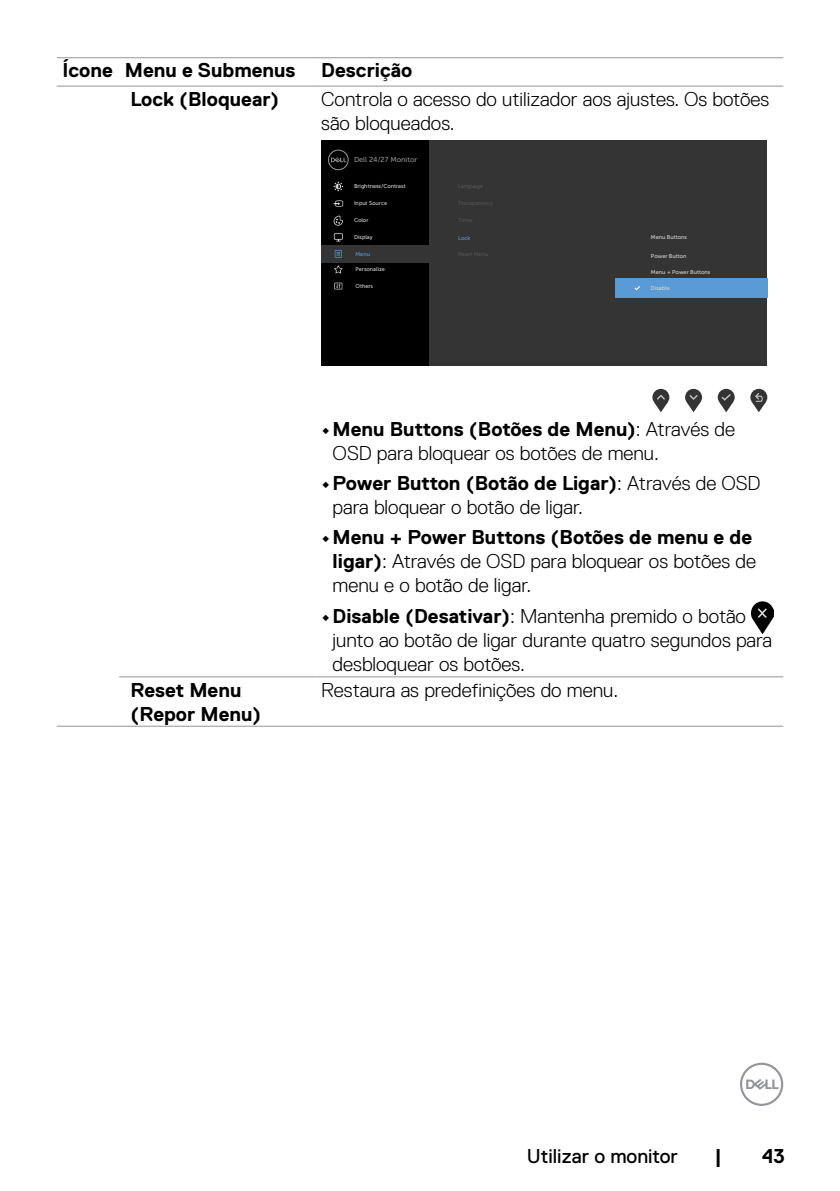
<style>
.page{position:relative;width:840px;height:1191px;background:#fff}
.page>*{position:absolute;margin:0;border:0;box-sizing:border-box;transform-origin:0 0}
.t1{font:300 20px/24px "Dell Replica";color:#000}
.t2{font:700 20px/24px "Dell Replica";color:#000}
.t3{font:20px "Dell Replica";color:#000}
.t4{font:7.2px "Museo Sans For Dell 500";color:#939393}
.t5{font:5.6px "Museo Sans For Dell 500";color:#d9d9d9}
.t6{font:5.6px "Museo Sans For Dell 500";color:#5b9bd5}
.s1{font-weight:700}
</style>
<div class="page">
<svg style="left:740px;top:1062px;width:42px;height:44px"></svg>
<hr style="left:57px;top:86px;width:62px;height:1px;background:#939598">
<hr style="left:119px;top:86px;width:196px;height:1px;background:#939598">
<hr style="left:315px;top:86px;width:467px;height:1px;background:#939598">
<hr style="left:57px;top:57px;width:62px;height:1px;background:#939598">
<hr style="left:119px;top:57px;width:196px;height:1px;background:#939598">
<hr style="left:315px;top:57px;width:467px;height:1px;background:#939598">
<hr style="left:119px;top:676px;width:196px;height:1px;background:#939598">
<hr style="left:315px;top:676px;width:467px;height:1px;background:#939598">
<hr style="left:57px;top:726px;width:62px;height:1px;background:#939598">
<hr style="left:119px;top:726px;width:196px;height:1px;background:#939598">
<hr style="left:315px;top:726px;width:467px;height:1px;background:#939598">
<div style="left:321px;top:141px;width:445px;height:225px;background:#343435"></div>
<div style="left:321px;top:141px;width:107px;height:225px;background:#000"></div>
<div style="left:321px;top:245px;width:109px;height:18px;background:#343435"></div>
<svg style="left:328px;top:150px;width:20px;height:20px"></svg>
<svg style="left:333px;top:200px;width:10px;height:7px"></svg>
<svg style="left:333px;top:215px;width:10px;height:11px"></svg>
<svg style="left:334px;top:265px;width:9px;height:9px"></svg>
<svg style="left:334px;top:233px;width:8px;height:7px"></svg>
<div style="left:334px;top:234px;width:8px;height:5px;background:#000"></div>
<svg style="left:334px;top:250px;width:8px;height:8px"></svg>
<svg style="left:335px;top:251px;width:6px;height:6px"></svg>
<svg style="left:334px;top:283px;width:8px;height:6px"></svg>
<svg style="left:335px;top:283px;width:6px;height:6px"></svg>
<svg style="left:333px;top:182px;width:10px;height:9px"></svg>
<div style="left:652px;top:389px;width:17px;height:17px;background:#343435;border-radius:50%"></div>
<svg style="left:654px;top:395px;width:13px;height:17px"></svg>
<svg style="left:684px;top:389px;width:17px;height:17px"></svg>
<svg style="left:686px;top:395px;width:14px;height:17px"></svg>
<div style="left:717px;top:389px;width:17px;height:17px;background:#343435;border-radius:50%"></div>
<svg style="left:719px;top:394px;width:13px;height:18px"></svg>
<div style="left:750px;top:389px;width:16px;height:17px;background:#343435;border-radius:50%"></div>
<svg style="left:751px;top:393px;width:14px;height:19px"></svg>
<div style="left:614px;top:278px;width:152px;height:20px;background:#5b9bd5"></div>
<svg style="left:634px;top:286px;width:5px;height:4px"></svg>
<img style="left:751px;top:601px;width:22px;height:32px">
<p class="t2" style="left:62px;top:59px;width:234px">Ícone Menu e Submenus</p>
<p class="t2" style="left:321px;top:59px;width:93px">Descrição</p>
<p class="t2" style="left:130px;top:87px;width:150px">Lock (Bloquear)</p>
<p class="t1" style="left:321px;top:87px;width:449px">Controla o acesso do utilizador aos ajustes. Os botões são bloqueados.</p>
<p class="t4" style="left:354px;top:156px;width:65px">Dell 24/27 Monitor</p>
<p class="t5" style="left:354px;top:200px;width:35px">Input Source</p>
<p class="t5" style="left:354px;top:217px;width:16px">Color</p>
<p class="t5" style="left:354px;top:183px;width:53px">Brightness/Contrast</p>
<p class="t5" style="left:354px;top:234px;width:20px">Display</p>
<p class="t6" style="left:355px;top:251px;width:16px">Menu</p>
<p class="t5" style="left:355px;top:283px;width:19px">Others</p>
<p class="t5" style="left:355px;top:266px;width:31px">Personalize</p>
<p class="t6" style="left:458px;top:235px;width:14px">Lock</p>
<p class="t5" style="left:650px;top:234px;width:38px">Menu Buttons</p>
<p class="t5" style="left:650px;top:253px;width:37px">Power Button</p>
<p class="t5" style="left:650px;top:269px;width:61px">Menu + Power Buttons</p>
<p class="t5" style="left:650px;top:285px;width:20px">Disable</p>
<p class="t1" style="left:332px;top:417px;width:403px;text-indent:-11px"><span class="s1">•Menu Buttons (Botões de Menu)</span>: Através de<br>OSD para bloquear os botões de menu.</p>
<p class="t1" style="left:332px;top:471px;width:429px;text-indent:-11px"><span class="s1">•Power Button (Botão de Ligar)</span>: Através de OSD para bloquear o botão de ligar.</p>
<p class="t1" style="left:332px;top:525px;width:424px;text-indent:-11px"><span class="s1">•Menu + Power Buttons (Botões de menu e de ligar)</span>: Através de OSD para bloquear os botões de menu e o botão de ligar.</p>
<p class="t1" style="left:332px;top:604px;width:441px;text-indent:-11px"><span class="s1">•Disable (Desativar)</span>: Mantenha premido o botão junto ao botão de ligar durante quatro segundos para desbloquear os botões.</p>
<p class="t2" style="left:130px;top:677px;width:132px">Reset Menu (Repor Menu)</p>
<p class="t1" style="left:321px;top:677px;width:298px">Restaura as predefinições do menu.</p>
<p class="t3" style="left:526px;top:1144px;width:152px">Utilizar o monitor</p>
<p class="t2" style="left:714px;top:1143px;width:9px">|</p>
<p class="t2" style="left:761px;top:1143px;width:24px">43</p>
</div>
